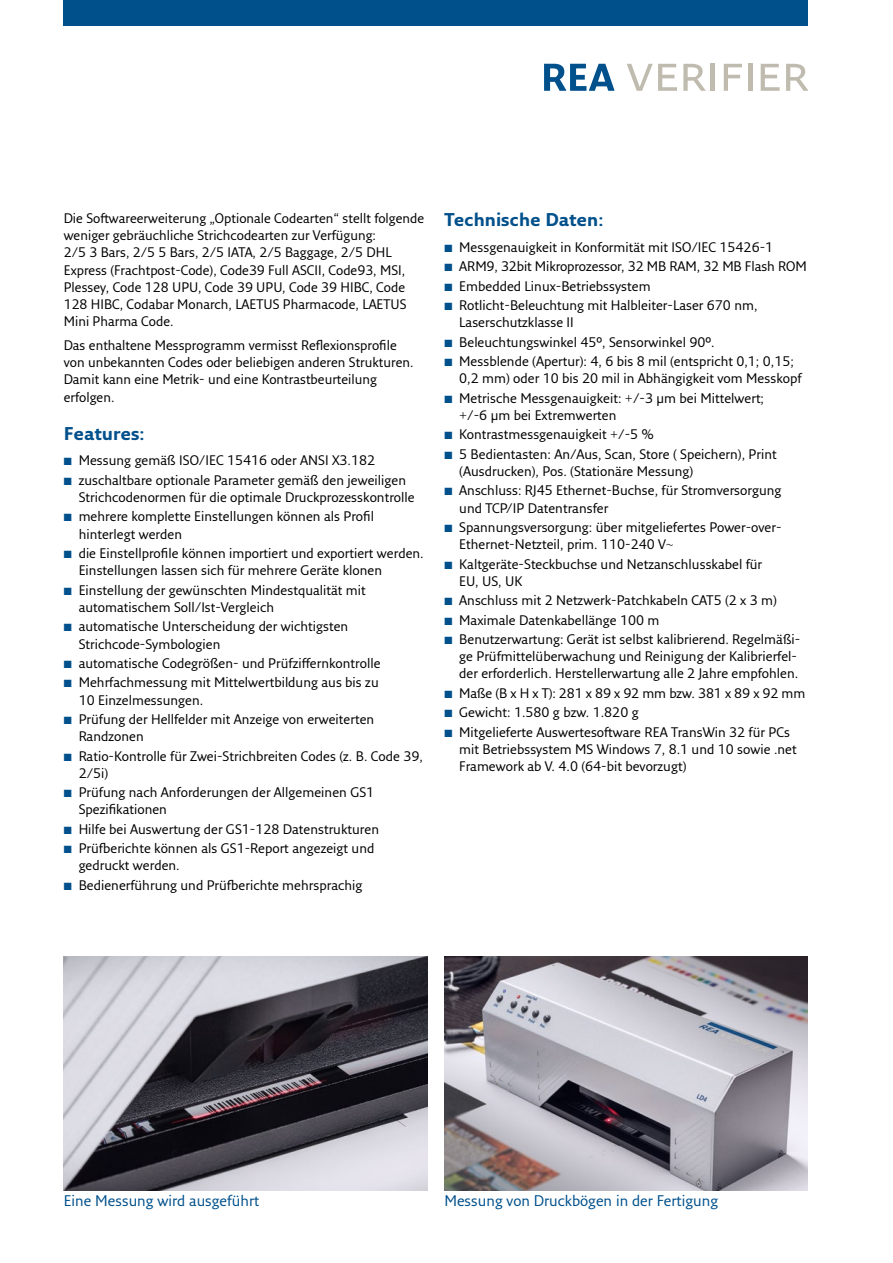
<style>
.page{position:relative;width:893px;height:1263px;background:#fff}
.page>*{position:absolute;margin:0;border:0;box-sizing:border-box;transform-origin:0 0}
.t1{font:700 18px "Fresco Sans Pro";color:#00508c}
.t2{font:15px "Fresco Sans Pro";color:#00508c}
.t3{font:13.5px/17.2px "Fresco Sans Pro";color:#000}
.s1{color:#00508c}
</style>
<div class="page">
<div style="left:64px;top:0;width:744px;height:26px;background:#00508c"></div>
<svg style="left:544px;top:64px;width:70px;height:27px"></svg>
<svg style="left:627px;top:64px;width:50px;height:27px"></svg>
<svg style="left:683px;top:64px;width:23px;height:27px"></svg>
<hr style="left:711px;top:64px;width:4px;height:27px;background:#bfbbae">
<svg style="left:724px;top:64px;width:18px;height:27px"></svg>
<hr style="left:748px;top:64px;width:4px;height:27px;background:#bfbbae">
<svg style="left:761px;top:64px;width:19px;height:27px"></svg>
<svg style="left:786px;top:64px;width:22px;height:27px"></svg>
<img style="left:444px;top:957px;width:364px;height:234px">
<img style="left:64px;top:957px;width:363px;height:234px">
<p class="t3" style="left:64px;top:209px;width:362px">Die Softwareerweiterung „Optionale Codearten“ stellt folgende weniger gebräuchliche Strichcodearten zur Verfügung:<br>2/5 3 Bars, 2/5 5 Bars, 2/5 IATA, 2/5 Baggage, 2/5 DHL Express (Frachtpost-Code), Code39 Full ASCII, Code93, MSI, Plessey, Code 128 UPU, Code 39 UPU, Code 39 HIBC, Code 128 HIBC, Codabar Monarch, LAETUS Pharmacode, LAETUS Mini Pharma Code.</p>
<p class="t3" style="left:64px;top:336px;width:351px">Das enthaltene Messprogramm vermisst Reflexionsprofile von unbekannten Codes oder beliebigen anderen Strukturen.<br>Damit kann eine Metrik- und eine Kontrastbeurteilung erfolgen.</p>
<h1 class="t1" style="left:64px;top:422px;width:82px">Features:</h1>
<p class="t3" style="left:64px;top:452px;width:313px"><span class="s1">■</span> Messung gemäß ISO/IEC 15416 oder ANSI X3.182</p>
<p class="t3" style="left:79px;top:471px;width:338px;text-indent:-15px"><span class="s1">■</span> zuschaltbare optionale Parameter gemäß den jeweiligen<br>Strichcodenormen für die optimale Druckprozesskontrolle</p>
<p class="t3" style="left:79px;top:508px;width:297px;text-indent:-15px"><span class="s1">■</span> mehrere komplette Einstellungen können als Profil hinterlegt werden</p>
<p class="t3" style="left:79px;top:544px;width:347px;text-indent:-15px"><span class="s1">■</span> die Einstellprofile können importiert und exportiert werden.<br>Einstellungen lassen sich für mehrere Geräte klonen</p>
<p class="t3" style="left:79px;top:581px;width:289px;text-indent:-15px"><span class="s1">■</span> Einstellung der gewünschten Mindestqualität mit automatischem Soll/Ist-Vergleich</p>
<p class="t3" style="left:79px;top:618px;width:271px;text-indent:-15px"><span class="s1">■</span> automatische Unterscheidung der wichtigsten<br>Strichcode-Symbologien</p>
<p class="t3" style="left:64px;top:654px;width:318px"><span class="s1">■</span> automatische Codegrößen- und Prüfziffernkontrolle</p>
<p class="t3" style="left:79px;top:674px;width:302px;text-indent:-15px"><span class="s1">■</span> Mehrfachmessung mit Mittelwertbildung aus bis zu<br>10 Einzelmessungen.</p>
<p class="t3" style="left:79px;top:710px;width:297px;text-indent:-15px"><span class="s1">■</span> Prüfung der Hellfelder mit Anzeige von erweiterten<br>Randzonen</p>
<p class="t3" style="left:79px;top:747px;width:346px;text-indent:-15px"><span class="s1">■</span> Ratio-Kontrolle für Zwei-Strichbreiten Codes (z. B. Code 39,<br>2/5i)</p>
<p class="t3" style="left:79px;top:783px;width:297px;text-indent:-15px"><span class="s1">■</span> Prüfung nach Anforderungen der Allgemeinen GS1<br>Spezifikationen</p>
<p class="t3" style="left:64px;top:820px;width:317px"><span class="s1">■</span> Hilfe bei Auswertung der GS1-128 Datenstrukturen</p>
<p class="t3" style="left:79px;top:839px;width:297px;text-indent:-15px"><span class="s1">■</span> Prüfberichte können als GS1-Report angezeigt und gedruckt werden.</p>
<p class="t3" style="left:64px;top:876px;width:300px"><span class="s1">■</span> Bedienerführung und Prüfberichte mehrsprachig</p>
<h1 class="t1" style="left:444px;top:208px;width:161px">Technische Daten:</h1>
<p class="t3" style="left:444px;top:238px;width:330px"><span class="s1">■</span> Messgenauigkeit in Konformität mit ISO/IEC 15426-1</p>
<p class="t3" style="left:444px;top:257px;width:364px"><span class="s1">■</span> ARM9, 32bit Mikroprozessor, 32 MB RAM, 32 MB Flash ROM</p>
<p class="t3" style="left:444px;top:277px;width:208px"><span class="s1">■</span> Embedded Linux-Betriebssystem</p>
<p class="t3" style="left:459px;top:296px;width:300px;text-indent:-15px"><span class="s1">■</span> Rotlicht-Beleuchtung mit Halbleiter-Laser 670 nm,<br>Laserschutzklasse II</p>
<p class="t3" style="left:444px;top:333px;width:272px"><span class="s1">■</span> Beleuchtungswinkel 45°, Sensorwinkel 90°.</p>
<p class="t3" style="left:459px;top:352px;width:344px;text-indent:-15px"><span class="s1">■</span> Messblende (Apertur): 4, 6 bis 8 mil (entspricht 0,1; 0,15;<br>0,2 mm) oder 10 bis 20 mil in Abhängigkeit vom Messkopf</p>
<p class="t3" style="left:459px;top:389px;width:306px;text-indent:-15px"><span class="s1">■</span> Metrische Messgenauigkeit: +/-3 µm bei Mittelwert; +/-6 µm bei Extremwerten</p>
<p class="t3" style="left:444px;top:425px;width:211px"><span class="s1">■</span> Kontrastmessgenauigkeit +/-5 %</p>
<p class="t3" style="left:459px;top:445px;width:319px;text-indent:-15px"><span class="s1">■</span> 5 Bedientasten: An/Aus, Scan, Store ( Speichern), Print (Ausdrucken), Pos. (Stationäre Messung)</p>
<p class="t3" style="left:459px;top:481px;width:324px;text-indent:-15px"><span class="s1">■</span> Anschluss: RJ45 Ethernet-Buchse, für Stromversorgung und TCP/IP Datentransfer</p>
<p class="t3" style="left:459px;top:518px;width:324px;text-indent:-15px"><span class="s1">■</span> Spannungsversorgung: über mitgeliefertes Power-over-<br>Ethernet-Netzteil, prim. 110-240 V~</p>
<p class="t3" style="left:459px;top:555px;width:304px;text-indent:-15px"><span class="s1">■</span> Kaltgeräte-Steckbuchse und Netzanschlusskabel für<br>EU, US, UK</p>
<p class="t3" style="left:444px;top:591px;width:334px"><span class="s1">■</span> Anschluss mit 2 Netzwerk-Patchkabeln CAT5 (2 x 3 m)</p>
<p class="t3" style="left:444px;top:611px;width:217px"><span class="s1">■</span> Maximale Datenkabellänge 100 m</p>
<p class="t3" style="left:459px;top:630px;width:343px;text-indent:-15px"><span class="s1">■</span> Benutzerwartung: Gerät ist selbst kalibrierend. Regelmäßi&shy;ge Prüfmittelüberwachung und Reinigung der Kalibrierfel&shy;der erforderlich. Herstellerwartung alle 2 Jahre empfohlen.</p>
<p class="t3" style="left:444px;top:684px;width:363px"><span class="s1">■</span> Maße (B x H x T): 281 x 89 x 92 mm bzw. 381 x 89 x 92 mm</p>
<p class="t3" style="left:444px;top:703px;width:196px"><span class="s1">■</span> Gewicht: 1.580 g bzw. 1.820 g</p>
<p class="t3" style="left:459px;top:723px;width:339px;text-indent:-15px"><span class="s1">■</span> Mitgelieferte Auswertesoftware REA TransWin 32 für PCs mit Betriebssystem MS Windows 7, 8.1 und 10 sowie .net<br>Framework ab V. 4.0 (64-bit bevorzugt)</p>
<p class="t2" style="left:64px;top:1192px;width:197px">Eine Messung wird ausgeführt</p>
<p class="t2" style="left:444px;top:1192px;width:275px">Messung von Druckbögen in der Fertigung</p>
</div>
